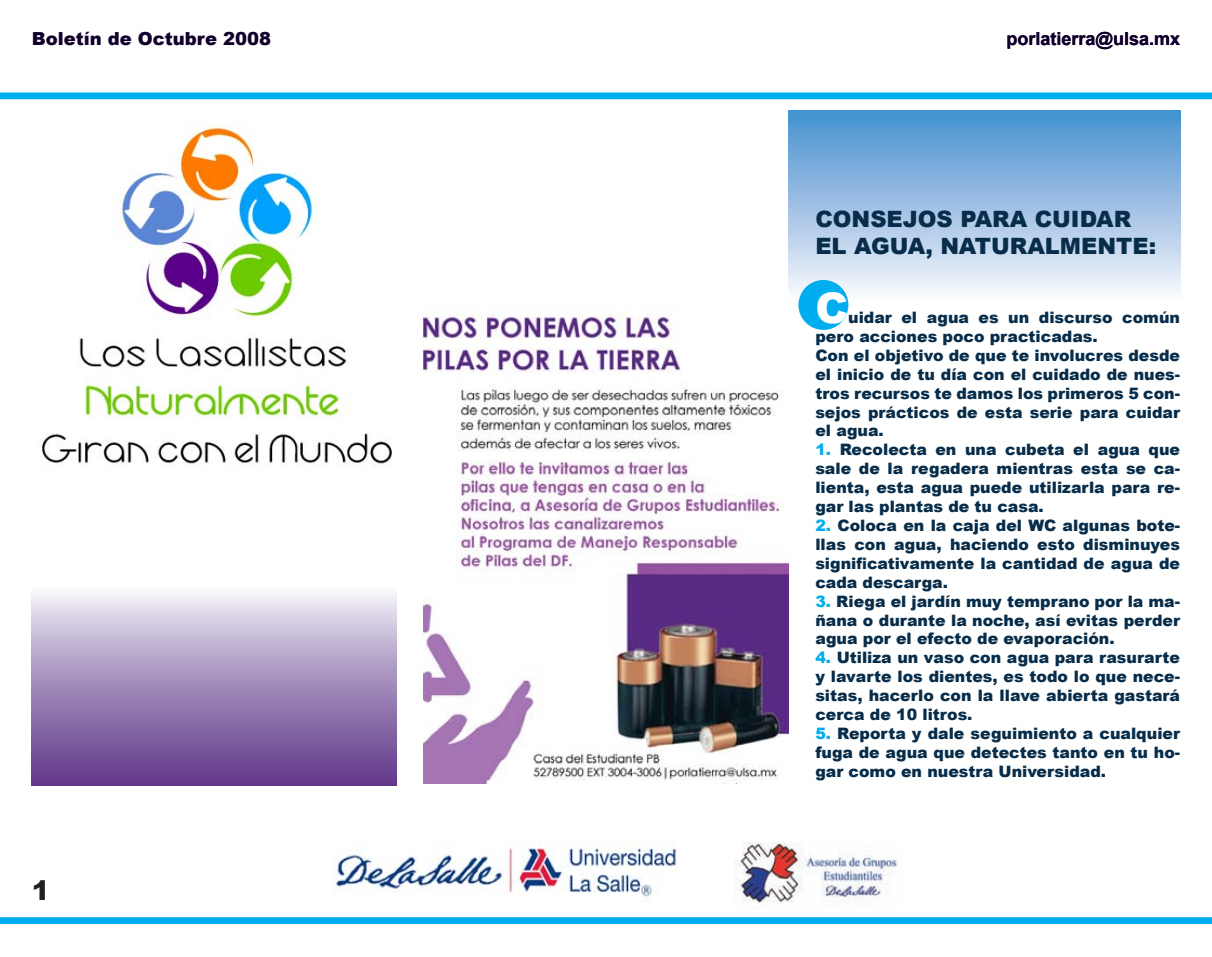
<style>
.page{position:relative;width:1212px;height:957px;background:#fff}
.page>*{position:absolute;margin:0;border:0;box-sizing:border-box;transform-origin:0 0}
.t1{font:900 42.07px "Arial";color:#fff}
.t2{font:900 27px "Arial";color:#231f20}
.t3{font:900 22.5px "Arial";color:#072d4a}
.t4{font:900 18px "Arial";color:#12002c}
.t5{font:700 18px "Arial";color:#12002c}
.t6{font:900 15.75px/18.9px "Arial";color:#072d4a;text-align:justify}
.s1{color:#00aeef}
</style>
<div class="page">
<img style="left:333px;top:841px;width:344px;height:56px">
<img style="left:734px;top:843px;width:164px;height:67px">
<div style="left:788px;top:110px;width:392px;height:191px;background:linear-gradient(to bottom,#448ece,#fbf8fc)"></div>
<div style="left:0;top:92px;width:1212px;height:7px;background:#00aeef"></div>
<div style="left:0;top:917px;width:1212px;height:7px;background:#00aeef"></div>
<img style="left:42px;top:125px;width:350px;height:342px">
<div style="left:798px;top:280px;width:50px;height:50px;background:#00aeef;border-radius:50%"></div>
<img style="left:424px;top:305px;width:364px;height:478px">
<div style="left:32px;top:586px;width:365px;height:200px;background:linear-gradient(to bottom,#f1f0f6,#5c3186)"></div>
<p class="t4" style="left:32px;top:28px;width:241px">Boletín de Octubre 2008</p>
<p class="t2" style="left:32px;top:875px;width:20px">1</p>
<p class="t5" style="left:1006px;top:29px;width:175px">porlatierra@ulsa.mx</p>
<p class="t3" style="left:815px;top:206px;width:317px">CONSEJOS PARA CUIDAR</p>
<p class="t3" style="left:815px;top:233px;width:342px">EL AGUA, NATURALMENTE:</p>
<p class="t1" style="left:815px;top:284px;width:34px">C</p>
<p class="t6" style="left:815px;top:308px;width:366px;text-indent:33px">uidar el agua es un discurso común pero acciones poco practicadas.</p>
<p class="t6" style="left:815px;top:346px;width:366px">Con el objetivo de que te involucres desde el inicio de tu día con el cuidado de nues&shy;tros recursos te damos los primeros 5 con&shy;sejos prácticos de esta serie para cuidar el agua.</p>
<p class="t6" style="left:815px;top:440px;width:366px"><span class="s1">1.</span> Recolecta en una cubeta el agua que sale de la regadera mientras esta se ca&shy;lienta, esta agua puede utilizarla para re&shy;gar las plantas de tu casa.</p>
<p class="t6" style="left:815px;top:516px;width:366px"><span class="s1">2.</span> Coloca en la caja del WC algunas bote&shy;llas con agua, haciendo esto disminuyes significativamente la cantidad de agua de cada descarga.</p>
<p class="t6" style="left:815px;top:591px;width:366px"><span class="s1">3.</span> Riega el jardín muy temprano por la ma&shy;ñana o durante la noche, así evitas perder agua por el efecto de evaporación.</p>
<p class="t6" style="left:815px;top:648px;width:366px"><span class="s1">4.</span> Utiliza un vaso con agua para rasurarte y lavarte los dientes, es todo lo que nece&shy;sitas, hacerlo con la llave abierta gastará cerca de 10 litros.</p>
<p class="t6" style="left:815px;top:724px;width:366px"><span class="s1">5.</span> Reporta y dale seguimiento a cualquier fuga de agua que detectes tanto en tu ho&shy;gar como en nuestra Universidad.</p>
</div>
